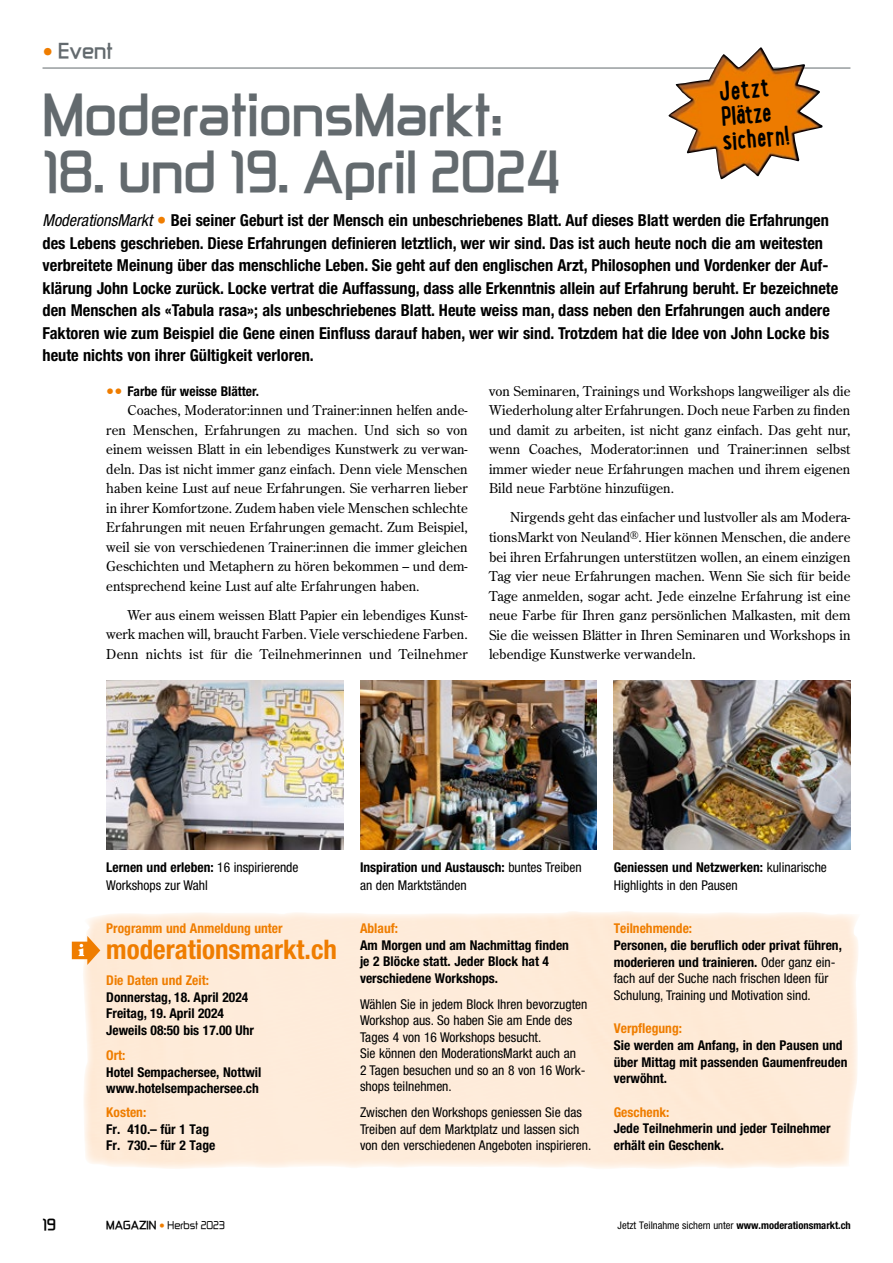
<style>
.page{position:relative;width:893px;height:1263px;background:#fff}
.page>*{position:absolute;margin:0;border:0;box-sizing:border-box;transform-origin:0 0}
.t1{font:700 48px "Neulandhead";color:#636a6e}
.t2{font:700 29.7px/24.8px "Lunch Box";color:#000}
.t3{font:700 condensed 27px "Helvetica Neue LT Std";color:#ef7d00}
.t4{font:700 18px "Neulandhead";color:#636a6e}
.t5{font:700 condensed 16.5px/22.5px "Helvetica Neue LT Std";color:#000}
.t6{font:13.5px/19.5px "Century Old Style Std";color:#000;text-align:justify}
.t7{font:condensed 13.5px/16.5px "Helvetica Neue LT Std";color:#000}
.t8{font:700 condensed 13.5px/16.5px "Helvetica Neue LT Std";color:#000}
.t9{font:700 condensed 13.5px "Helvetica Neue LT Std";color:#ef7d00}
.t10{font:700 13.5px "Neulandhead";color:#000}
.t11{font:condensed 10.5px "Helvetica Neue LT Std";color:#000}
.t12{font:9.75px "Neulandtext";color:#000}
.s1{font-weight:400;font-style:italic}
.s2{font-weight:700}
.s3{font-family:"Neulandhead";font-weight:700}
</style>
<div class="page">
<img style="left:106px;top:680px;width:237px;height:169px">
<img style="left:614px;top:680px;width:236px;height:169px">
<img style="left:360px;top:680px;width:237px;height:169px">
<hr style="left:43px;top:68px;width:807px;height:1px;background:#636a6e">
<img style="left:669px;top:47px;width:153px;height:132px">
<svg style="left:72px;top:936px;width:28px;height:29px"></svg>
<h3 class="t4" style="left:58px;top:37px;width:56px">Event</h3>
<h2 class="t2" style="left:717px;top:78px;width:69px;rotate:-5deg">Jetzt<br>Plätze sichern!</h2>
<h1 class="t1" style="left:43px;top:79px;width:462px">ModerationsMarkt:</h1>
<h1 class="t1" style="left:43px;top:136px;width:520px">18. und 19. April 2024</h1>
<p class="t5" style="left:43px;top:209px;width:797px"><span class="s1">ModerationsMarkt</span> Bei seiner Geburt ist der Mensch ein unbeschriebenes Blatt. Auf dieses Blatt werden die Erfahrungen des Lebens geschrieben. Diese Erfahrungen definieren letztlich, wer wir sind. Das ist auch heute noch die am weitesten verbreitete Meinung über das menschliche Leben. Sie geht auf den englischen Arzt, Philosophen und Vordenker der Auf&shy;klärung John Locke zurück. Locke vertrat die Auffassung, dass alle Erkenntnis allein auf Erfahrung beruht. Er bezeichnete den Menschen als «Tabula rasa»; als unbeschriebenes Blatt. Heute weiss man, dass neben den Erfahrungen auch andere Faktoren wie zum Beispiel die Gene einen Einfluss darauf haben, wer wir sind. Trotzdem hat die Idee von John Locke bis heute nichts von ihrer Gültigkeit verloren.</p>
<p class="t8" style="left:128px;top:382px;width:133px">Farbe für weisse Blätter.</p>
<p class="t6" style="left:106px;top:400px;width:363px;text-indent:21px">Coaches, Moderator:innen und Trainer:innen helfen ande&shy;ren Menschen, Erfahrungen zu machen. Und sich so von einem weissen Blatt in ein lebendiges Kunstwerk zu verwan&shy;deln. Das ist nicht immer ganz einfach. Denn viele Menschen haben keine Lust auf neue Erfahrungen. Sie verharren lieber in ihrer Komfortzone. Zudem haben viele Menschen schlechte Erfahrungen mit neuen Erfahrungen gemacht. Zum Beispiel, weil sie von verschiedenen Trainer:innen die immer gleichen Geschichten und Metaphern zu hören bekommen – und dem&shy;entsprechend keine Lust auf alte Erfahrungen haben.</p>
<p class="t6" style="left:106px;top:605px;width:363px;text-indent:21px">Wer aus einem weissen Blatt Papier ein lebendiges Kunst&shy;werk machen will, braucht Farben. Viele verschiedene Farben.<br>Denn nichts ist für die Teilnehmerinnen und Teilnehmer</p>
<p class="t6" style="left:489px;top:381px;width:363px">von Seminaren, Trainings und Workshops langweiliger als die Wiederholung alter Erfahrungen. Doch neue Farben zu finden und damit zu arbeiten, ist nicht ganz einfach. Das geht nur, wenn Coaches, Moderator:innen und Trainer:innen selbst immer wieder neue Erfahrungen machen und ihrem eigenen Bild neue Farbtöne hinzufügen.</p>
<p class="t6" style="left:489px;top:508px;width:363px;text-indent:21px">Nirgends geht das einfacher und lustvoller als am Modera&shy;tionsMarkt von Neuland<sup>®</sup>. Hier können Menschen, die andere bei ihren Erfahrungen unterstützen wollen, an einem einzigen Tag vier neue Erfahrungen machen. Wenn Sie sich für beide Tage anmelden, sogar acht. Jede einzelne Erfahrung ist eine neue Farbe für Ihren ganz persönlichen Malkasten, mit dem Sie die weissen Blätter in Ihren Seminaren und Workshops in lebendige Kunstwerke verwandeln.</p>
<p class="t7" style="left:106px;top:858px;width:194px;line-height:18px"><span class="s2">Lernen und erleben:</span> 16 inspirierende<br>Workshops zur Wahl</p>
<p class="t7" style="left:614px;top:858px;width:215px;line-height:18px"><span class="s2">Geniessen und Netzwerken:</span> kulinarische<br>Highlights in den Pausen</p>
<p class="t7" style="left:360px;top:858px;width:223px;line-height:18px"><span class="s2">Inspiration und Austausch:</span> buntes Treiben an den Marktständen</p>
<p class="t9" style="left:106px;top:920px;width:178px">Programm und Anmeldung unter</p>
<h3 class="t3" style="left:106px;top:933px;width:232px">moderationsmarkt.ch</h3>
<p class="t9" style="left:106px;top:972px;width:104px">Die Daten und Zeit:</p>
<p class="t8" style="left:106px;top:988px;width:149px">Donnerstag, 18. April 2024<br>Freitag, 19. April 2024<br>Jeweils 08:50 bis 17.00 Uhr</p>
<p class="t9" style="left:106px;top:1047px;width:21px">Ort:</p>
<p class="t8" style="left:106px;top:1063px;width:157px">Hotel Sempachersee, Nottwil www.hotelsempachersee.ch</p>
<p class="t9" style="left:106px;top:1104px;width:41px">Kosten:</p>
<p class="t8" style="left:106px;top:1120px;width:111px">Fr. 410.– für 1 Tag<br>Fr. 730.– für 2 Tage</p>
<p class="t9" style="left:360px;top:920px;width:39px">Ablauf:</p>
<p class="t8" style="left:360px;top:936px;width:210px">Am Morgen und am Nachmittag finden je 2 Blöcke statt. Jeder Block hat 4 verschiedene Workshops.</p>
<p class="t7" style="left:360px;top:995px;width:229px">Wählen Sie in jedem Block Ihren bevorzugten Workshop aus. So haben Sie am Ende des Tages 4 von 16 Workshops besucht.<br>Sie können den ModerationsMarkt auch an<br>2 Tagen besuchen und so an 8 von 16 Work&shy;shops teilnehmen.</p>
<p class="t7" style="left:360px;top:1104px;width:233px">Zwischen den Workshops geniessen Sie das<br>Treiben auf dem Marktplatz und lassen sich von den verschiedenen Angeboten inspirieren.</p>
<p class="t9" style="left:614px;top:920px;width:80px">Teilnehmende:</p>
<p class="t7" style="left:614px;top:937px;width:230px"><span class="s2">Personen, die beruflich oder privat führen, moderieren und trainieren.</span> Oder ganz ein&shy;fach auf der Suche nach frischen Ideen für Schulung, Training und Motivation sind.</p>
<p class="t9" style="left:614px;top:1020px;width:70px">Verpflegung:</p>
<p class="t8" style="left:614px;top:1037px;width:235px">Sie werden am Anfang, in den Pausen und über Mittag mit passenden Gaumenfreuden verwöhnt.</p>
<p class="t9" style="left:614px;top:1104px;width:57px">Geschenk:</p>
<p class="t8" style="left:614px;top:1120px;width:218px">Jede Teilnehmerin und jeder Teilnehmer erhält ein Geschenk.</p>
<p class="t10" style="left:43px;top:1214px;width:15px">19</p>
<p class="t12" style="left:106px;top:1218px;width:120px"><span class="s3">MAGAZIN</span> Herbst 2023</p>
<p class="t11" style="left:618px;top:1219px;width:235px">Jetzt Teilnahme sichern unter <span class="s2">www.moderationsmarkt.ch</span></p>
</div>
